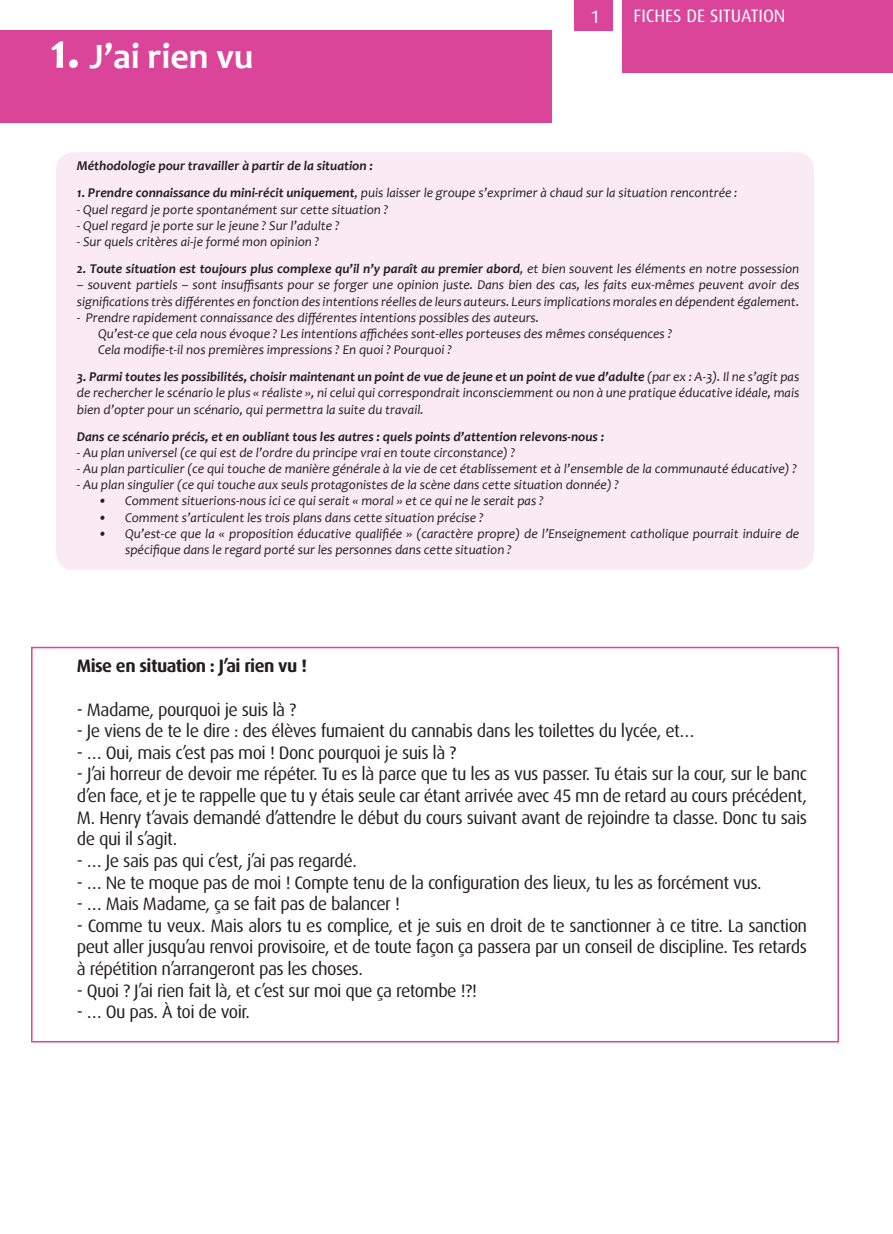
<style>
.page{position:relative;width:893px;height:1234px;background:#fff}
.page>*{position:absolute;margin:0;border:0;box-sizing:border-box;transform-origin:0 0}
.t1{font:700 36px "Candara";color:#fff}
.t2{font:18px/21.6px "Dax";letter-spacing:-.03em;color:#231f20;text-align:justify}
.t3{font:700 18px "Dax";letter-spacing:-.03em;color:#231f20}
.t4{font:18px "Dax";color:#fff}
.t5{font:italic 13.5px/16.2px "Candara";color:#231f20}
.t6{font:italic 700 13.5px "Candara";color:#231f20}
.s1{font-size:51px}
.s2{font-weight:700}
.s3{font-weight:400}
</style>
<div class="page">
<div style="left:56px;top:152px;width:758px;height:418px;background:#faebf3;border-radius:18px"></div>
<div style="left:623px;top:0;width:270px;height:72px;background:#da4599"></div>
<div style="left:0;top:30px;width:552px;height:92px;background:#da4599"></div>
<div style="left:31px;top:646px;width:808px;height:396px;border:2px solid #da4599"></div>
<div style="left:574px;top:0;width:39px;height:30px;background:#da4599"></div>
<h1 class="t1" style="left:50px;top:33px;width:205px"><span class="s1">1.</span> J’ai rien vu</h1>
<h2 class="t4" style="left:591px;top:7px;width:11px">1</h2>
<h2 class="t4" style="left:634px;top:6px;width:154px">FICHES DE SITUATION</h2>
<p class="t6" style="left:77px;top:157px;width:298px">Méthodologie pour travailler à partir de la situation :</p>
<p class="t5" style="left:77px;top:185px;width:662px"><span class="s2">1. Prendre connaissance du mini-récit uniquement</span>, puis laisser le groupe s’exprimer à chaud sur la situation rencontrée :</p>
<p class="t5" style="left:77px;top:201px;width:313px">- Quel regard je porte spontanément sur cette situation ?</p>
<p class="t5" style="left:77px;top:217px;width:265px">- Quel regard je porte sur le jeune ? Sur l’adulte ?</p>
<p class="t5" style="left:77px;top:233px;width:244px">- Sur quels critères ai-je formé mon opinion ?</p>
<p class="t6" style="left:77px;top:260px;width:724px">2. Toute situation est toujours plus complexe qu’il n’y paraît au premier abord<span class="s3">, et bien souvent les éléments en notre possession</span></p>
<p class="t5" style="left:77px;top:276px;width:724px">– souvent partiels – sont insuffisants pour se forger une opinion juste. Dans bien des cas, les faits eux-mêmes peuvent avoir des significations très différentes en fonction des intentions réelles de leurs auteurs. Leurs implications morales en dépendent également.</p>
<p class="t5" style="left:98px;top:309px;width:576px;text-indent:-21px">- Prendre rapidement connaissance des différentes intentions possibles des auteurs.<br>Qu’est-ce que cela nous évoque ? Les intentions affichées sont-elles porteuses des mêmes conséquences ?<br>Cela modifie-t-il nos premières impressions ? En quoi ? Pourquoi ?</p>
<p class="t5" style="left:77px;top:368px;width:724px;text-align:justify"><span class="s2">3. Parmi toutes les possibilités, choisir maintenant un point de vue de jeune et un point de vue d’adulte</span> (par ex : A-3). Il ne s’agit pas de rechercher le scénario le plus « réaliste », ni celui qui correspondrait inconsciemment ou non à une pratique éducative idéale, mais bien d’opter pour un scénario, qui permettra la suite du travail.</p>
<p class="t6" style="left:77px;top:427px;width:529px">Dans ce scénario précis, et en oubliant tous les autres : quels points d’attention relevons-nous :</p>
<p class="t5" style="left:77px;top:444px;width:440px">- Au plan universel (ce qui est de l’ordre du principe vrai en toute circonstance) ?</p>
<p class="t5" style="left:77px;top:460px;width:722px">- Au plan particulier (ce qui touche de manière générale à la vie de cet établissement et à l’ensemble de la communauté éducative) ?</p>
<p class="t5" style="left:77px;top:476px;width:544px">- Au plan singulier (ce qui touche aux seuls protagonistes de la scène dans cette situation donnée) ?</p>
<p class="t5" style="left:98px;top:492px;width:447px">• Comment situerions-nous ici ce qui serait « moral » et ce qui ne le serait pas ?</p>
<p class="t5" style="left:98px;top:509px;width:387px">• Comment s’articulent les trois plans dans cette situation précise ?</p>
<p class="t5" style="left:125px;top:525px;width:676px;text-indent:-27px">• Qu’est-ce que la « proposition éducative qualifiée » (caractère propre) de l’Enseignement catholique pourrait induire de spécifique dans le regard porté sur les personnes dans cette situation ?</p>
<h2 class="t3" style="left:77px;top:656px;width:232px">Mise en situation : J’ai rien vu !</h2>
<h2 class="t2" style="left:77px;top:698px;width:221px">- Madame, pourquoi je suis là ?</h2>
<h2 class="t2" style="left:77px;top:720px;width:619px">- Je viens de te le dire : des élèves fumaient du cannabis dans les toilettes du lycée, et…</h2>
<h2 class="t2" style="left:77px;top:741px;width:381px">- … Oui, mais c’est pas moi ! Donc pourquoi je suis là ?</h2>
<p class="t2" style="left:77px;top:763px;width:732px">- J’ai horreur de devoir me répéter. Tu es là parce que tu les as vus passer. Tu étais sur la cour, sur le banc d’en face, et je te rappelle que tu y étais seule car étant arrivée avec 45 mn de retard au cours précédent, M. Henry t’avais demandé d’attendre le début du cours suivant avant de rejoindre ta classe. Donc tu sais de qui il s’agit.</p>
<h2 class="t2" style="left:77px;top:849px;width:282px">- … Je sais pas qui c’est, j’ai pas regardé.</h2>
<h2 class="t2" style="left:77px;top:871px;width:686px">- … Ne te moque pas de moi ! Compte tenu de la configuration des lieux, tu les as forcément vus.</h2>
<h2 class="t2" style="left:77px;top:893px;width:325px">- … Mais Madame, ça se fait pas de balancer !</h2>
<p class="t2" style="left:77px;top:914px;width:732px">- Comme tu veux. Mais alors tu es complice, et je suis en droit de te sanctionner à ce titre. La sanction peut aller jusqu’au renvoi provisoire, et de toute façon ça passera par un conseil de discipline. Tes retards à répétition n’arrangeront pas les choses.</p>
<h2 class="t2" style="left:77px;top:979px;width:402px">- Quoi ? J’ai rien fait là, et c’est sur moi que ça retombe !?!</h2>
<h2 class="t2" style="left:77px;top:1001px;width:175px">- … Ou pas. À toi de voir.</h2>
</div>
